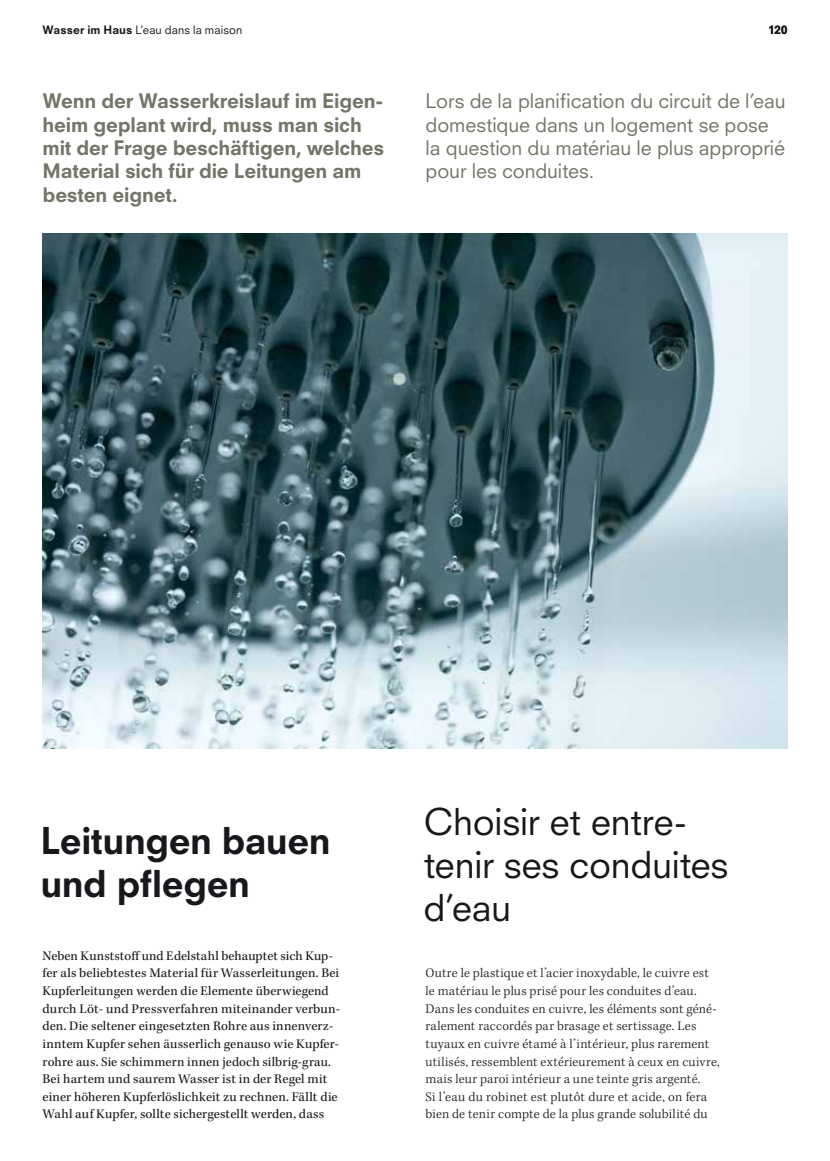
<style>
.page{position:relative;width:830px;height:1161px;background:#fff}
.page>*{position:absolute;margin:0;border:0;box-sizing:border-box;transform-origin:0 0}
.t1{font:36px/43.2px "Neuzeit SLT Std";letter-spacing:-.01em;color:#1a171c}
.t2{font:800 36px/43.2px "Neuzeit SLT Std";letter-spacing:-.015em;color:#1a171c}
.t3{font:800 19.5px/23.4px "Neuzeit SLT Std";letter-spacing:-.01em;color:#727567}
.t4{font:19.5px/23.4px "Neuzeit SLT Std";letter-spacing:-.005em;color:#727567}
.t5{font:13.5px/17.7px "Kepler Std";letter-spacing:.005em;color:#1a171c}
.t6{font:300 13.5px/17.5px "Kepler Std";letter-spacing:.015em;color:#1a171c}
.t7{font:11.25px "Neuzeit SLT Std";letter-spacing:.01em;color:#1a171c}
.t8{font:800 11.25px "Neuzeit SLT Std";color:#1a171c}
.s1{font-weight:800}
</style>
<div class="page">
<img style="left:43px;top:234px;width:744px;height:514px">
<p class="t7" style="left:43px;top:23px;width:201px"><span class="s1">Wasser im Haus</span> L’eau dans la maison</p>
<p class="t8" style="left:768px;top:23px;width:20px">120</p>
<h2 class="t3" style="left:43px;top:89px;width:343px">Wenn der Wasserkreislauf im Eigen&shy;heim geplant wird, muss man sich mit der Frage beschäftigen, welches<br>Material sich für die Leitungen am besten eignet.</h2>
<h2 class="t4" style="left:425px;top:89px;width:361px">Lors de la planification du circuit de l’eau domestique dans un logement se pose la question du matériau le plus approprié pour les conduites.</h2>
<h1 class="t2" style="left:40px;top:819px;width:292px">Leitungen bauen und pflegen</h1>
<p class="t5" style="left:43px;top:947px;width:299px">Neben Kunststoff und Edelstahl behauptet sich Kup&shy;fer als beliebtestes Material für Wasserleitungen. Bei Kupferleitungen werden die Elemente überwiegend durch Löt- und Pressverfahren miteinander verbun&shy;den. Die seltener eingesetzten Rohre aus innenverz&shy;inntem Kupfer sehen äusserlich genauso wie Kupfer&shy;rohre aus. Sie schimmern innen jedoch silbrig-grau.<br>Bei hartem und saurem Wasser ist in der Regel mit einer höheren Kupferlöslichkeit zu rechnen. Fällt die Wahl auf Kupfer, sollte sichergestellt werden, dass</p>
<h1 class="t1" style="left:423px;top:799px;width:306px">Choisir et entre&shy;tenir ses conduites d’eau</h1>
<p class="t6" style="left:425px;top:965px;width:295px">Outre le plastique et l’acier inoxydable, le cuivre est le matériau le plus prisé pour les conduites d’eau.<br>Dans les conduites en cuivre, les éléments sont géné&shy;ralement raccordés par brasage et sertissage. Les tuyaux en cuivre étamé à l’intérieur, plus rarement utilisés, ressemblent extérieurement à ceux en cuivre, mais leur paroi intérieur a une teinte gris argenté.<br>Si l’eau du robinet est plutôt dure et acide, on fera bien de tenir compte de la plus grande solubilité du</p>
</div>
